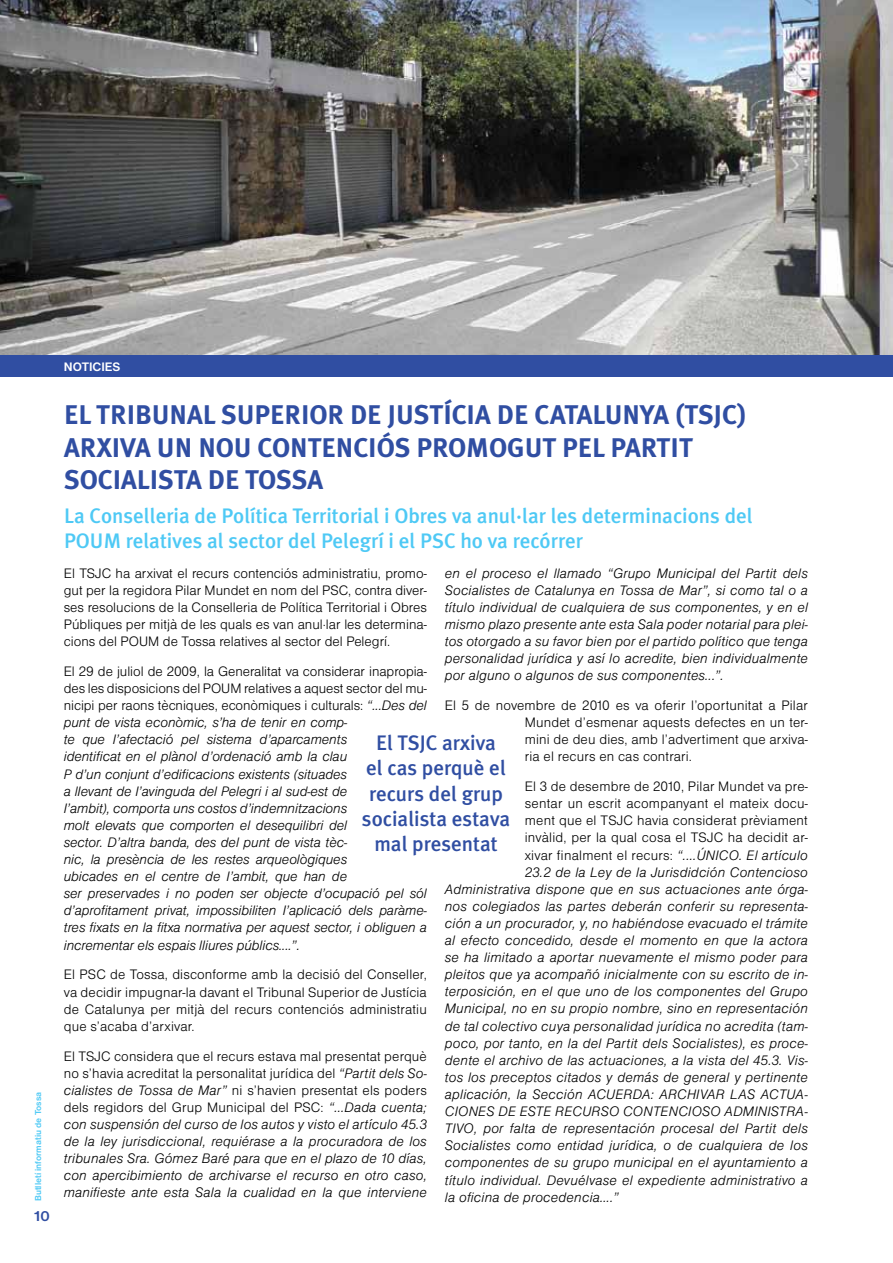
<style>
.page{position:relative;width:893px;height:1263px;background:#fff}
.page>*{position:absolute;margin:0;border:0;box-sizing:border-box;transform-origin:0 0}
.t1{font:700 27px/32.4px "Meta Plus";color:#304ea2}
.t2{font:500 21px/25.2px "Meta Plus";color:#4ec9f5}
.t3{font:500 21px/25.2px "Meta Plus";color:#304ea2;text-align:center}
.t4{font:700 15px "Nimbus San D";color:#304ea2}
.t5{font:14.25px/17.1px "Nimbus San D Ligh Ital";letter-spacing:-.005em;color:#000;text-align:justify}
.t6{font:14.25px/17.1px "Nimbus San D Ligh";letter-spacing:.01em;color:#000;text-align:justify}
.t7{font:700 12.75px "Nimbus San D";color:#fff}
.t8{font:700 9px "Nimbus San D";color:#4ec9f5}
.s1{font-family:"Nimbus San D Ligh Ital"}
</style>
<div class="page">
<img style="left:0;top:0;width:893px;height:355px">
<div style="left:0;top:355px;width:893px;height:22px;background:#304ea2"></div>
<p class="t8" style="left:33px;top:1201px;width:111px;rotate:-90deg">BUTLLETÍ INFORMATIU DE TOSSA</p>
<p class="t4" style="left:34px;top:1207px;width:17px">10</p>
<p class="t7" style="left:64px;top:360px;width:25px">NOTICI</p>
<p class="t7" style="left:105px;top:360px;width:17px">ES</p>
<h1 class="t1" style="left:64px;top:399px;width:684px">EL TRIBUNAL SUPERIOR DE JUSTÍCIA DE CATALUNYA (TSJC)<br>ARXIVA UN NOU CONTENCIÓS PROMOGUT PEL PARTIT<br>SOCIALISTA DE TOSSA</h1>
<h2 class="t2" style="left:64px;top:502px;width:690px">La Conselleria de Política Territorial i Obres va anul·lar les determinacions del<br>POUM relatives al sector del Pelegrí i el PSC ho va recórrer</h2>
<p class="t5" style="left:445px;top:564px;width:365px">en el proceso el llamado “Grupo Municipal del Partit dels Socialistes de Catalunya en Tossa de Mar”, si como tal o a título individual de cualquiera de sus componentes, y en el mismo plazo presente ante esta Sala poder notarial para plei&shy;tos otorgado a su favor bien por el partido político que tenga personalidad jurídica y así lo acredite, bien individualmente por alguno o algunos de sus componentes...”.</p>
<p class="t6" style="left:525px;top:696px;width:285px;text-indent:-80px">El 5 de novembre de 2010 es va oferir l’oportunitat a Pilar Mundet d’esmenar aquests defectes en un ter&shy;mini de deu dies, amb l’advertiment que arxiva&shy;ria el recurs en cas contrari.</p>
<p class="t6" style="left:525px;top:778px;width:285px">El 3 de desembre de 2010, Pilar Mundet va pre&shy;sentar un escrit acompanyant el mateix docu&shy;ment que el TSJC havia considerat prèviament invàlid, per la qual cosa el TSJC ha decidit ar&shy;xivar finalment el recurs: <span class="s1">“....ÚNICO. El artículo</span></p>
<p class="t5" style="left:445px;top:863px;width:365px;text-indent:80px">23.2 de la Ley de la Jurisdidción Contencioso Administrativa dispone que en sus actuaciones ante órga&shy;nos colegiados las partes deberán conferir su representa&shy;ción a un procurador, y, no habiéndose evacuado el trámite al efecto concedido, desde el momento en que la actora se ha limitado a aportar nuevamente el mismo poder para pleitos que ya acompañó inicialmente con su escrito de in&shy;terposición, en el que uno de los componentes del Grupo Municipal, no en su propio nombre, sino en representación de tal colectivo cuya personalidad jurídica no acredita (tam&shy;poco, por tanto, en la del Partit dels Socialistes), es proce&shy;dente el archivo de las actuaciones, a la vista del 45.3. Vis&shy;tos los preceptos citados y demás de general y pertinente aplicación, la Sección ACUERDA: ARCHIVAR LAS ACTUA-CIONES DE ESTE RECURSO CONTENCIOSO ADMINISTRA-TIVO, por falta de representación procesal del Partit dels Socialistes como entidad jurídica, o de cualquiera de los componentes de su grupo municipal en el ayuntamiento a título individual. Devuélvase el expediente administrativo a la oficina de procedencia….”</p>
<p class="t6" style="left:64px;top:564px;width:365px">El TSJC ha arxivat el recurs contenciós administratiu, promo&shy;gut per la regidora Pilar Mundet en nom del PSC, contra diver&shy;ses resolucions de la Conselleria de Política Territorial i Obres Públiques per mitjà de les quals es van anul·lar les determina&shy;cions del POUM de Tossa relatives al sector del Pelegrí.</p>
<p class="t6" style="left:64px;top:662px;width:365px">El 29 de juliol de 2009, la Generalitat va considerar inapropia&shy;des les disposicions del POUM relatives a aquest sector del mu&shy;nicipi per raons tècniques, econòmiques i culturals: <span class="s1">“...Des del</span></p>
<p class="t5" style="left:64px;top:714px;width:365px;text-align:left">punt de vista econòmic, s’ha de tenir en comp-<br>te que I’afectació pel sistema d’aparcaments<br>identificat en el plànol d’ordenació amb la clau<br>P d’un conjunt d’edificacions existents (situades<br>a lIevant de I’avinguda del Pelegri i al sud-est de<br>I’ambit), comporta uns costos d’indemnitzacions<br>molt elevats que comporten el desequilibri del<br>sector. D’altra banda, des del punt de vista tèc-<br>nic, la presència de les restes arqueològiques<br>ubicades en el centre de I’ambit, que han de<br>ser preservades i no poden ser objecte d’ocupació pel sól d’aprofitament privat, impossibiliten I’aplicació dels paràme&shy;tres fixats en la fitxa normativa per aquest sector, i obliguen a incrementar els espais lliures públics....”.</p>
<p class="t6" style="left:64px;top:966px;width:365px">El PSC de Tossa, disconforme amb la decisió del Conseller, va decidir impugnar-la davant el Tribunal Superior de Justícia de Catalunya per mitjà del recurs contenciós administratiu que s’acaba d’arxivar.</p>
<p class="t6" style="left:64px;top:1047px;width:365px">El TSJC considera que el recurs estava mal presentat perquè no s’havia acreditat la personalitat jurídica del <span class="s1">“Partit dels So&shy;cialistes de Tossa de Mar”</span> ni s’havien presentat els poders dels regidors del Grup Municipal del PSC: <span class="s1">“...Dada cuenta;</span></p>
<p class="t5" style="left:64px;top:1115px;width:365px">con suspensión del curso de los autos y visto el artículo 45.3 de la ley jurisdiccional, requiérase a la procuradora de los tribunales Sra. Gómez Baré para que en el plazo de 10 días, con apercibimiento de archivarse el recurso en otro caso, manifieste ante esta Sala la cualidad en la que interviene</p>
<h2 class="t3" style="left:362px;top:730px;width:150px">El TSJC arxiva<br>el cas perquè el recurs del grup socialista estava mal presentat</h2>
</div>
